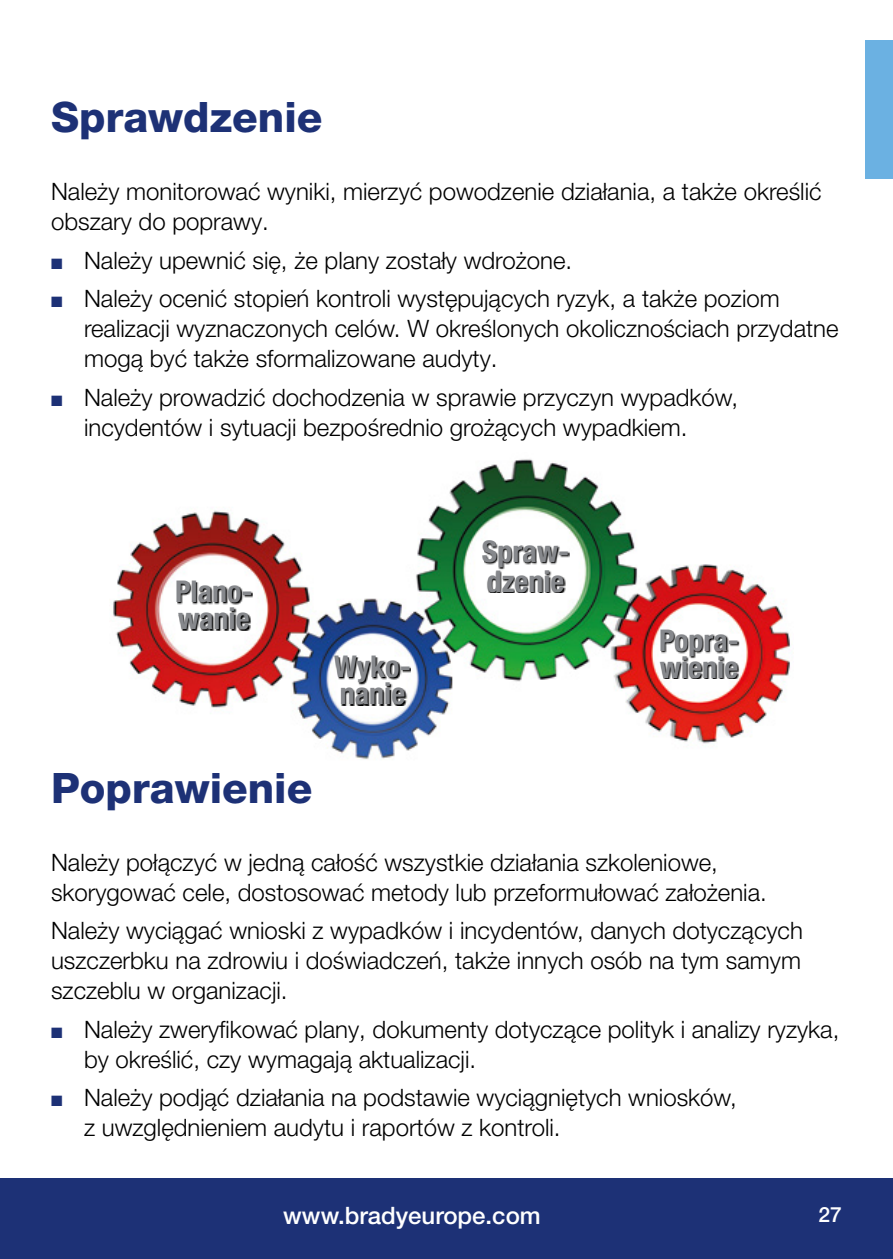
<style>
.page{position:relative;width:893px;height:1259px;background:#fff}
.page>*{position:absolute;margin:0;border:0;box-sizing:border-box;transform-origin:0 0}
.t1{font:800 42px "Helvetica Neue LT Pro";color:#1d3176}
.t2{font:700 condensed 30px/27px "Helvetica Neue LT Pro";color:#86888c}
.t3{font:300 24px/30px "Helvetica Neue LT Pro";color:#000}
.t4{font:500 24px "Helvetica Neue LT Pro";color:#fff}
.t5{font:500 21px "Helvetica Neue LT Pro";color:#fff}
.s1{color:#1d3176}
</style>
<div class="page">
<div style="left:0;top:1178px;width:893px;height:81px;background:#1d3176"></div>
<img style="left:113px;top:459px;width:678px;height:301px">
<div style="left:866px;top:40px;width:27px;height:138px;background:#6bb1e2"></div>
<svg style="left:178px;top:582px;width:75px;height:48px"></svg>
<svg style="left:335px;top:657px;width:76px;height:49px"></svg>
<svg style="left:484px;top:541px;width:86px;height:52px"></svg>
<svg style="left:661px;top:630px;width:78px;height:49px"></svg>
<h1 class="t1" style="left:51px;top:92px;width:273px">Sprawdzenie</h1>
<p class="t3" style="left:51px;top:176px;width:772px">Należy monitorować wyniki, mierzyć powodzenie działania, a także określić obszary do poprawy.</p>
<p class="t3" style="left:51px;top:245px;width:523px"><span class="s1">■</span> Należy upewnić się, że plany zostały wdrożone.</p>
<p class="t3" style="left:84px;top:283px;width:756px;text-indent:-33px"><span class="s1">■</span> Należy ocenić stopień kontroli występujących ryzyk, a także poziom realizacji wyznaczonych celów. W określonych okolicznościach przydatne mogą być także sformalizowane audyty.</p>
<p class="t3" style="left:84px;top:382px;width:656px;text-indent:-33px"><span class="s1">■</span> Należy prowadzić dochodzenia w sprawie przyczyn wypadków, incydentów i sytuacji bezpośrednio grożących wypadkiem.</p>
<p class="t2" style="left:175px;top:578px;width:79px">Plano&shy;wanie</p>
<p class="t2" style="left:334px;top:653px;width:78px">Wyko&shy;nanie</p>
<h1 class="t1" style="left:51px;top:762px;width:263px">Poprawienie</h1>
<p class="t2" style="left:482px;top:536px;width:89px;line-height:30px">Spraw&shy;dzenie</p>
<p class="t2" style="left:659px;top:626px;width:81px">Popra&shy;wienie</p>
<p class="t3" style="left:51px;top:846px;width:717px">Należy połączyć w jedną całość wszystkie działania szkoleniowe, skorygować cele, dostosować metody lub przeformułować założenia.</p>
<p class="t3" style="left:51px;top:915px;width:753px;text-align:justify">Należy wyciągać wnioski z wypadków i incydentów, danych dotyczących uszczerbku na zdrowiu i doświadczeń, także innych osób na tym samym szczeblu w organizacji.</p>
<p class="t3" style="left:84px;top:1013px;width:757px;text-indent:-33px"><span class="s1">■</span> Należy zweryfikować plany, dokumenty dotyczące polityk i analizy ryzyka, by określić, czy wymagają aktualizacji.</p>
<p class="t3" style="left:84px;top:1082px;width:654px;text-indent:-33px"><span class="s1">■</span> Należy podjąć działania na podstawie wyciągniętych wniosków, z uwzględnieniem audytu i raportów z kontroli.</p>
<p class="t4" style="left:283px;top:1200px;width:259px">www.bradyeurope.com</p>
<p class="t5" style="left:819px;top:1201px;width:25px">27</p>
</div>
